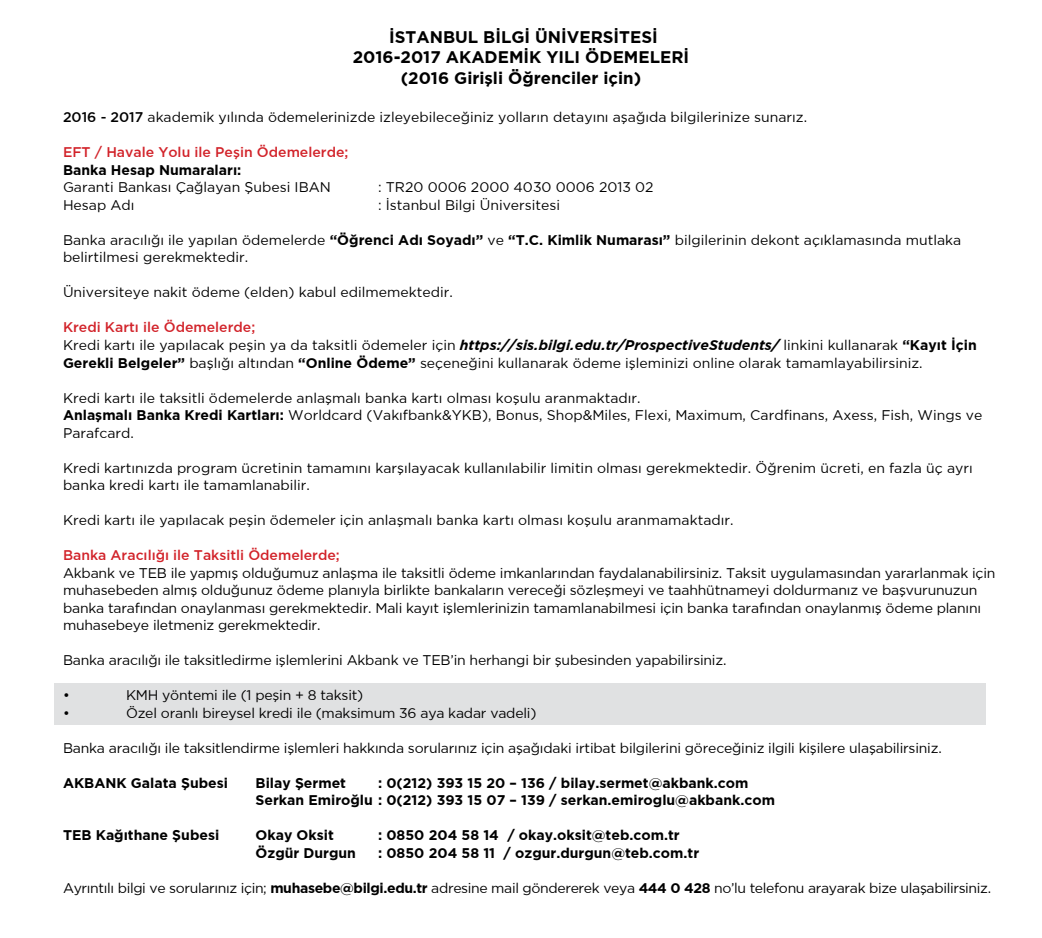
<style>
.page{position:relative;width:1042px;height:938px;background:#fff}
.page>*{position:absolute;margin:0;border:0;box-sizing:border-box;transform-origin:0 0}
.t1{font:700 16.8px/20.1px "Gotham TRUN";color:#000;text-align:center}
.t2{font:14px/17.5px "Gotham TRUN";color:#000}
.t3{font:700 14px/17.5px "Gotham TRUN";color:#000}
.t4{font:14px "Gotham TRUN";letter-spacing:-.025em;color:#000}
.t5{font:500 14px "Gotham TRUN";color:#d2232a}
.s1{font-weight:500}
.s2{font-weight:700}
.s3{font-weight:500;color:#d2232a}
.s4{font-weight:700;font-style:italic}
</style>
<div class="page">
<div style="left:55px;top:683px;width:931px;height:41px;background:#e0e1e2"></div>
<p class="t1" style="left:353px;top:27px;width:338px">İSTANBUL BİLGİ ÜNİVERSİTESİ<br>2016-2017 AKADEMİK YILI ÖDEMELERİ (2016 Girişli Öğrenciler için)</p>
<p class="t2" style="left:63px;top:108px;width:745px"><span class="s1">2016 - 2017</span> akademik yılında ödemelerinizde izleyebileceğiniz yolların detayını aşağıda bilgilerinize sunarız.</p>
<p class="t5" style="left:63px;top:144px;width:287px">EFT / Havale Yolu ile Peşin Ödemelerde;</p>
<p class="t3" style="left:63px;top:161px;width:180px">Banka Hesap Numaraları:</p>
<p class="t2" style="left:63px;top:178px;width:269px">Garanti Bankası Çağlayan Şubesi IBAN</p>
<p class="t2" style="left:378px;top:178px;width:277px">: TR20 0006 2000 4030 0006 2013 02</p>
<p class="t2" style="left:63px;top:196px;width:73px">Hesap Adı</p>
<p class="t2" style="left:378px;top:196px;width:184px">: İstanbul Bilgi Üniversitesi</p>
<p class="t2" style="left:63px;top:231px;width:900px">Banka aracılığı ile yapılan ödemelerde <span class="s2">“Öğrenci Adı Soyadı”</span> ve <span class="s2">“T.C. Kimlik Numarası”</span> bilgilerinin dekont açıklamasında mutlaka belirtilmesi gerekmektedir.</p>
<p class="t2" style="left:63px;top:283px;width:391px">Üniversiteye nakit ödeme (elden) kabul edilmemektedir.</p>
<p class="t2" style="left:63px;top:318px;width:915px"><span class="s3">Kredi Kartı ile Ödemelerde;<br></span>Kredi kartı ile yapılacak peşin ya da taksitli ödemeler için <span class="s4">https://sis.bilgi.edu.tr/ProspectiveStudents/</span> linkini kullanarak <span class="s2">“Kayıt İçin<br>Gerekli Belgeler”</span> başlığı altından <span class="s2">“Online Ödeme”</span> seçeneğini kullanarak ödeme işleminizi online olarak tamamlayabilirsiniz.</p>
<p class="t2" style="left:63px;top:388px;width:921px">Kredi kartı ile taksitli ödemelerde anlaşmalı banka kartı olması koşulu aranmaktadır.<br><span class="s2">Anlaşmalı Banka Kredi Kartları:</span> Worldcard (Vakıfbank&amp;YKB), Bonus, Shop&amp;Miles, Flexi, Maximum, Cardf inans, Axess, Fish, Wings ve<br>Parafcard.</p>
<p class="t2" style="left:63px;top:458px;width:911px">Kredi kartınızda program ücretinin tamamını karşılayacak kullanılabilir limitin olması gerekmektedir. Öğrenim ücreti, en fazla üç ayrı banka kredi kartı ile tamamlanabilir.</p>
<p class="t2" style="left:63px;top:511px;width:672px">Kredi kartı ile yapılacak peşin ödemeler için anlaşmalı banka kartı olması koşulu aranmamaktadır.</p>
<p class="t5" style="left:63px;top:547px;width:278px">Banka Aracılığı ile Taksitli Ödemelerde;</p>
<p class="t2" style="left:63px;top:563px;width:934px">Akbank ve TEB ile yapmış olduğumuz anlaşma ile taksitli ödeme imkanlarından faydalanabilirsiniz. Taksit uygulamasından yararlanmak için muhasebeden almış olduğunuz ödeme planıyla birlikte bankaların vereceği sözleşmeyi ve taahhütnameyi doldurmanız ve başvurunuzun banka tarafından onaylanması gerekmektedir. Mali kayıt işlemlerinizin tamamlanabilmesi için banka tarafından onaylanmış ödeme planını muhasebeye iletmeniz gerekmektedir.</p>
<p class="t2" style="left:63px;top:651px;width:665px">Banka aracılığı ile taksitledirme işlemlerini Akbank ve TEB’in herhangi bir şubesinden yapabilirsiniz.</p>
<p class="t2" style="left:63px;top:686px;width:8px">•</p>
<p class="t2" style="left:126px;top:686px;width:239px">KMH yöntemi ile (1 peşin + 8 taksit)</p>
<p class="t2" style="left:63px;top:703px;width:8px">•</p>
<p class="t2" style="left:126px;top:703px;width:412px">Özel oranlı bireysel kredi ile (maksimum 36 aya kadar vadeli)</p>
<p class="t2" style="left:63px;top:738px;width:880px">Banka aracılığı ile taksitlendirme işlemleri hakkında sorularınız için aşağıdaki irtibat bilgilerini göreceğiniz ilgili kişilere ulaşabilirsiniz.</p>
<p class="t3" style="left:63px;top:773px;width:166px">AKBANK Galata Şubesi</p>
<p class="t3" style="left:256px;top:773px;width:92px">Bilay Şermet</p>
<p class="t3" style="left:256px;top:773px;width:521px;text-indent:122px">: 0(212) 393 15 20 – 136 / bilay.sermet@akbank.com<br>Serkan Emiroğlu : 0(212) 393 15 07 – 139 / serkan.emiroglu@akbank.com</p>
<p class="t3" style="left:63px;top:826px;width:158px">TEB Kağıthane Şubesi</p>
<p class="t3" style="left:256px;top:826px;width:80px">Okay Oksit</p>
<p class="t3" style="left:378px;top:826px;width:303px">: 0850 204 58 14 / okay.oksit@teb.com.tr</p>
<p class="t3" style="left:256px;top:843px;width:102px">Özgür Durgun</p>
<p class="t3" style="left:378px;top:843px;width:323px">: 0850 204 58 11 / ozgur.durgun@teb.com.tr</p>
<p class="t4" style="left:63px;top:880px;width:929px">Ayrıntılı bilgi ve sorularınız için; <span class="s2">muhasebe@bilgi.edu.tr</span> adresine mail göndererek veya <span class="s2">444 0 428</span> no’lu telefonu arayarak bize ulaşabilirsiniz.</p>
</div>
